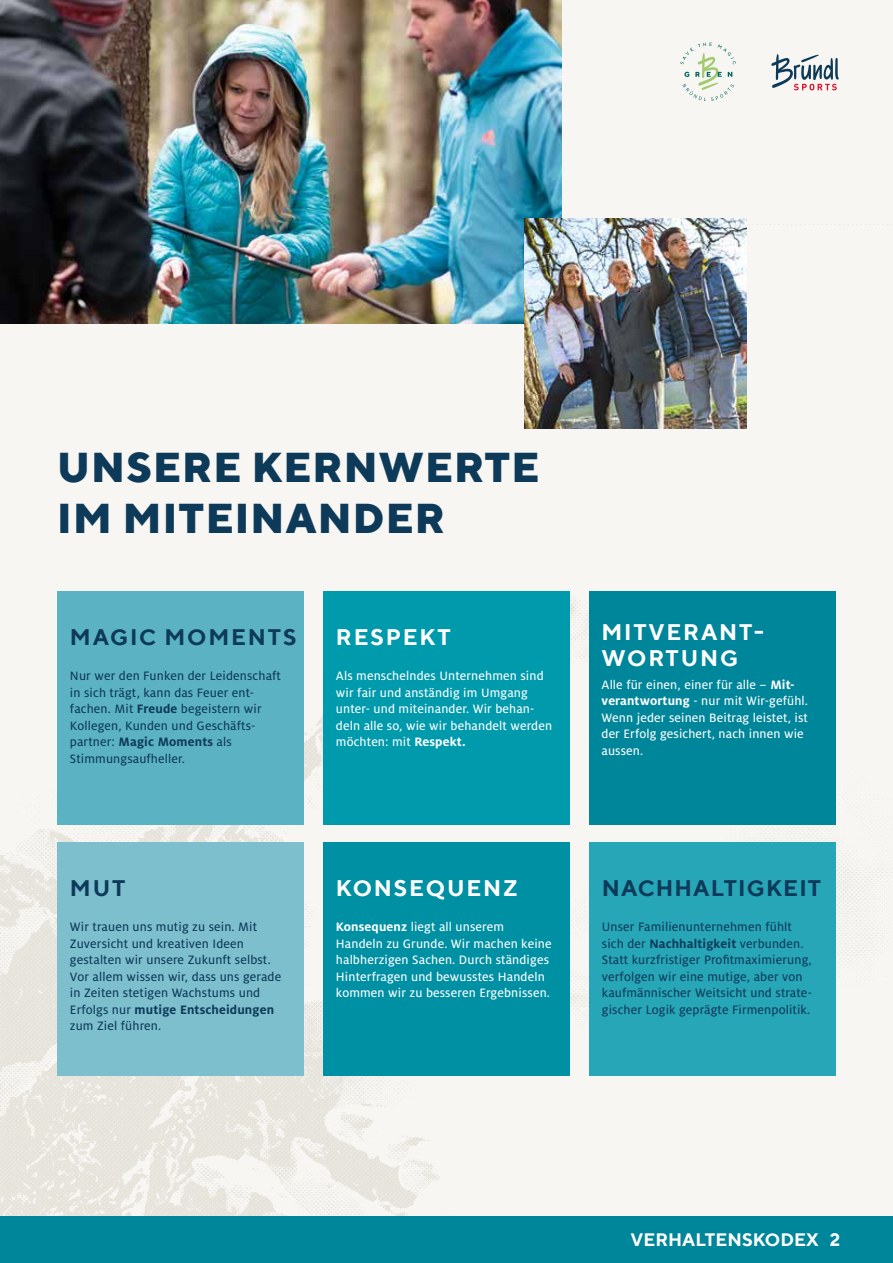
<style>
.page{position:relative;width:893px;height:1263px;background:#fff}
.page>*{position:absolute;margin:0;border:0;box-sizing:border-box;transform-origin:0 0}
.t1{font:800 41.55px/50.8px "TT Norms";letter-spacing:.03em;color:#0e3a5a}
.t2{font:700 22.5px/25.5px "TT Norms";letter-spacing:.08em;color:#fff}
.t3{font:700 22.5px "TT Norms";letter-spacing:.05em;color:#0e3a5a}
.t4{font:700 22.5px "TT Norms";letter-spacing:.08em;color:#0e3a5a}
.t5{font:700 18px "TT Norms";color:#fff}
.t6{font:13.5px/16.5px "Milo Pro Text";letter-spacing:.01em;color:#0e3a5a}
.t7{font:13.5px/16.5px "Milo Pro Text";letter-spacing:.01em;color:#fff}
.t8{font:700 13.5px "Milo Pro";letter-spacing:.01em;color:#0e3a5a}
.s1{font-family:"Milo Pro";font-weight:700}
.s2{font-family:"Milo Pro Text";font-weight:400}
</style>
<div class="page">
<div style="left:561px;top:0;width:332px;height:224px;background:#f7f6f3"></div>
<img style="left:0;top:224px;width:893px;height:992px">
<div style="left:0;top:1216px;width:893px;height:47px;background:#00869a"></div>
<img style="left:0;top:0;width:561px;height:324px">
<div style="left:57px;top:591px;width:247px;height:234px;background:#5bb2c2"></div>
<div style="left:57px;top:842px;width:247px;height:234px;background:#7dbfcc"></div>
<div style="left:589px;top:842px;width:247px;height:234px;background:#27a6b8"></div>
<div style="left:323px;top:842px;width:247px;height:234px;background:#0090a4"></div>
<div style="left:323px;top:591px;width:247px;height:234px;background:#009aad"></div>
<div style="left:589px;top:591px;width:246px;height:234px;background:#00869a"></div>
<img style="left:524px;top:218px;width:222px;height:211px">
<svg style="left:771px;top:54px;width:68px;height:36px"></svg>
<svg style="left:680px;top:43px;width:56px;height:58px"></svg>
<h1 class="t1" style="left:57px;top:441px;width:484px">UNSERE KERNWERTE<br>IM MITEINANDER</h1>
<h2 class="t4" style="left:70px;top:622px;width:228px">MAGIC MOMENTS</h2>
<p class="t6" style="left:70px;top:668px;width:212px">Nur wer den Funken der Leidenschaft in sich trägt, kann das Feuer ent&shy;fachen. Mit <span class="s1">Freude</span> begeistern wir Kollegen, Kunden und Geschäfts-</p>
<p class="t8" style="left:70px;top:734px;width:163px"><span class="s2">partner:</span> Magic Moments <span class="s2">als</span></p>
<p class="t6" style="left:70px;top:750px;width:116px">Stimmungsaufheller.</p>
<h2 class="t2" style="left:336px;top:623px;width:116px">RESPEKT</h2>
<p class="t7" style="left:336px;top:668px;width:218px">Als menschelndes Unternehmen sind wir fair und anständig im Umgang unter- und miteinander. Wir behan&shy;deln alle so, wie wir behandelt werden möchten: mit <span class="s1">Respekt.</span></p>
<h2 class="t3" style="left:70px;top:874px;width:57px">MUT</h2>
<p class="t6" style="left:70px;top:919px;width:213px">Wir trauen uns mutig zu sein. Mit Zuversicht und kreativen Ideen gestalten wir unsere Zukunft selbst.<br>Vor allem wissen wir, dass uns gerade in Zeiten stetigen Wachstums und</p>
<p class="t8" style="left:70px;top:1002px;width:206px"><span class="s2">Erfolgs nur</span> mutige Entscheidungen</p>
<p class="t6" style="left:70px;top:1018px;width:93px">zum Ziel führen.</p>
<h2 class="t2" style="left:336px;top:875px;width:183px">KONSEQUENZ</h2>
<p class="t7" style="left:336px;top:919px;width:217px"><span class="s1">Konsequenz</span> liegt all unserem Handeln zu Grunde. Wir machen keine halbherzigen Sachen. Durch ständiges Hinterfragen und bewusstes Handeln kommen wir zu besseren Ergebnissen.</p>
<h2 class="t2" style="left:601px;top:619px;width:164px">MITVERANT-<br>WORTUNG</h2>
<p class="t7" style="left:601px;top:676px;width:208px">Alle für einen, einer für alle – <span class="s1">Mit&shy;verantwortung</span> - nur mit Wir-gefühl.<br>Wenn jeder seinen Beitrag leistet, ist der Erfolg gesichert, nach innen wie aussen.</p>
<h2 class="t3" style="left:602px;top:874px;width:221px">NACHHALTIGKEIT</h2>
<p class="t6" style="left:602px;top:919px;width:212px">Unser Familienunternehmen fühlt sich der <span class="s1">Nachhaltigkeit</span> verbunden.<br>Statt kurzfristiger Profitmaximierung, verfolgen wir eine mutige, aber von kaufmännischer Weitsicht und strate&shy;gischer Logik geprägte Firmenpolitik.</p>
<h3 class="t5" style="left:630px;top:1228px;width:211px">VERHALTENSKODEX 2</h3>
</div>
